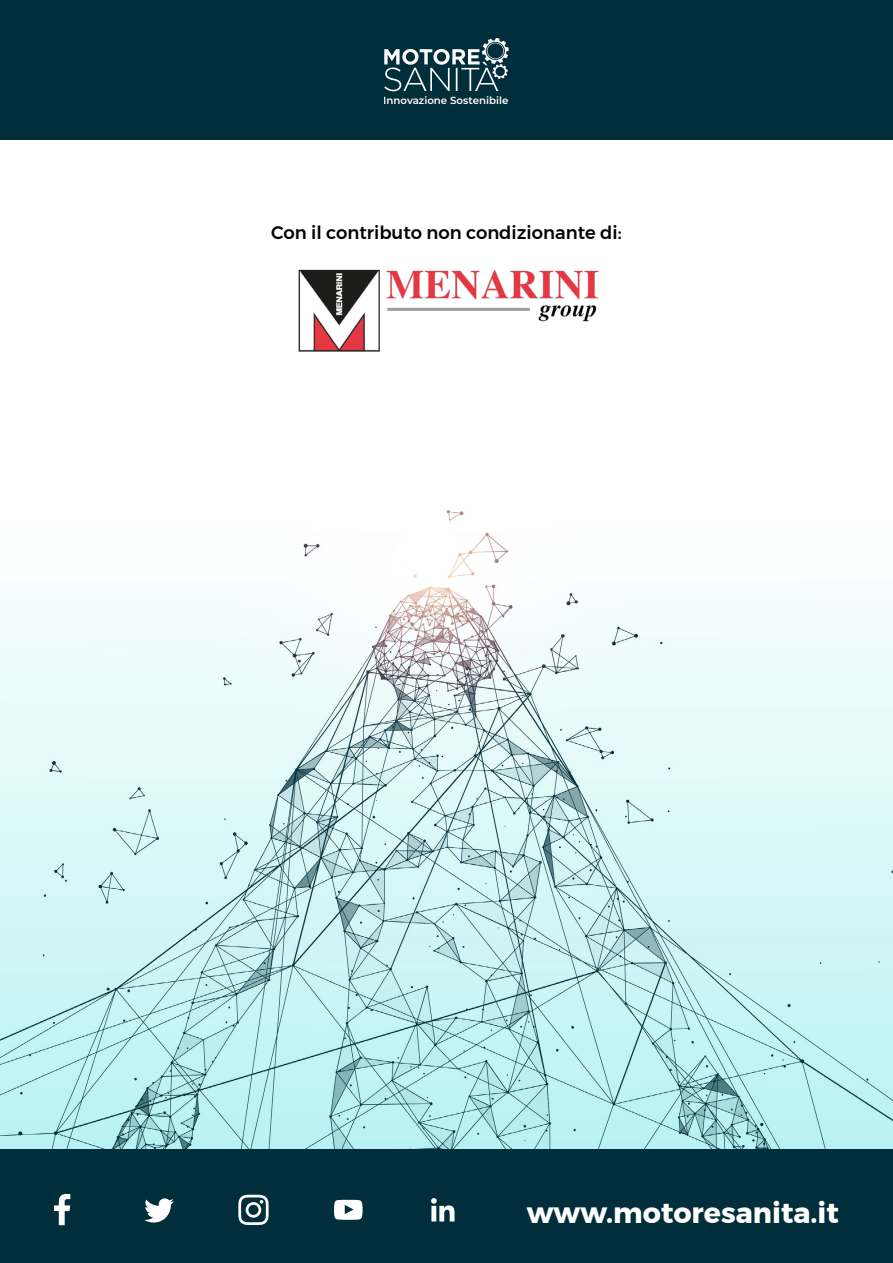
<style>
.page{position:relative;width:893px;height:1263px;background:#fff}
.page>*{position:absolute;margin:0;border:0;box-sizing:border-box;transform-origin:0 0}
.t1{font:700 28.5px "Montserrat";color:#fff}
.t2{font:500 18px "Montserrat";color:#000}
.t3{font:600 10.2px "Montserrat";color:#fff}
</style>
<div class="page">
<img style="left:0;top:510px;width:893px;height:639px">
<div style="left:0;top:1149px;width:893px;height:114px;background:#002e3b"></div>
<div style="left:0;top:0;width:893px;height:139px;background:#002e3b"></div>
<svg style="left:384px;top:38px;width:125px;height:53px"></svg>
<svg style="left:334px;top:1199px;width:29px;height:21px"></svg>
<svg style="left:238px;top:1194px;width:31px;height:31px"></svg>
<svg style="left:144px;top:1198px;width:30px;height:25px"></svg>
<svg style="left:54px;top:1194px;width:16px;height:31px"></svg>
<svg style="left:431px;top:1198px;width:23px;height:23px"></svg>
<img style="left:298px;top:269px;width:301px;height:83px">
<p class="t3" style="left:383px;top:93px;width:127px">Innovazione Sostenibile</p>
<p class="t2" style="left:271px;top:218px;width:352px">Con il contributo non condizionante di:</p>
<h1 class="t1" style="left:527px;top:1190px;width:314px">www.motoresanita.it</h1>
</div>
